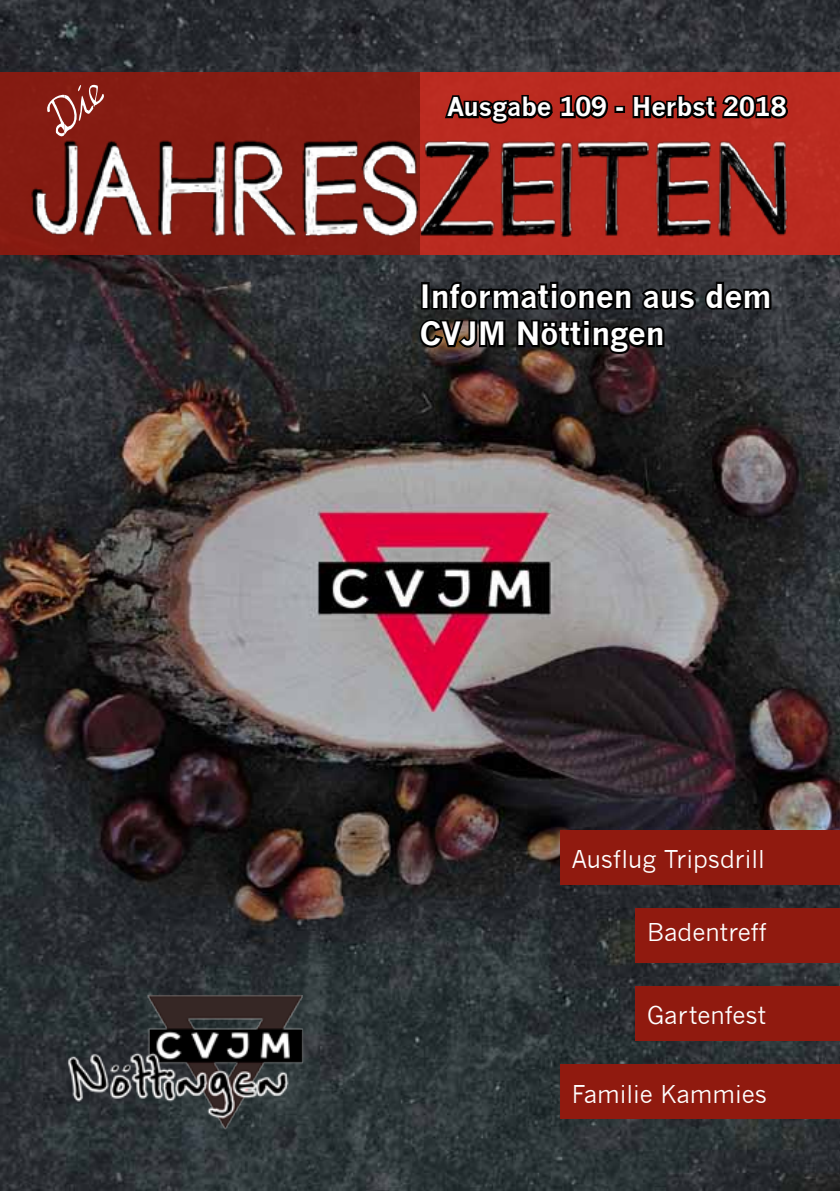
<style>
.page{position:relative;width:840px;height:1191px;background:#fff}
.page>*{position:absolute;margin:0;border:0;box-sizing:border-box;transform-origin:0 0}
.t1{font:700 31.4px/37.6px "News Gothic";color:#fff}
.t2{font:700 25.4px "News Gothic";color:#fff}
.t3{font:24px "News Gothic";color:#fff}
</style>
<div class="page">
<img style="left:0;top:0;width:839px;height:1191px">
<div style="left:420px;top:72px;width:419px;height:183px;background:#bb2a20"></div>
<div style="left:0;top:72px;width:420px;height:182px;background:#861c12"></div>
<svg style="left:44px;top:57px;width:69px;height:53px"></svg>
<svg style="left:447px;top:94px;width:162px;height:16px"></svg>
<div style="left:614px;top:106px;width:10px;height:7px;border:4px solid #000"></div>
<svg style="left:632px;top:94px;width:156px;height:16px"></svg>
<svg style="left:416px;top:280px;width:357px;height:77px;background:#1d1d1e"></svg>
<div style="left:635px;top:986px;width:204px;height:54px;background:#901a0f"></div>
<div style="left:635px;top:908px;width:204px;height:54px;background:#901a0f"></div>
<img style="left:31px;top:110px;width:770px;height:128px">
<div style="left:560px;top:1064px;width:279px;height:55px;background:#901a0f"></div>
<div style="left:560px;top:830px;width:279px;height:54px;background:#901a0f"></div>
<img style="left:39px;top:995px;width:283px;height:156px">
<p class="t2" style="left:447px;top:91px;width:341px">Ausgabe 109 - Herbst 2018</p>
<h1 class="t1" style="left:420px;top:277px;width:353px">Informationen aus dem<br>CVJM Nöttingen</h1>
<p class="t3" style="left:571px;top:845px;width:194px">Ausflug Tripsdrill</p>
<p class="t3" style="left:646px;top:919px;width:121px">Badentreff</p>
<p class="t3" style="left:646px;top:1001px;width:121px">Gartenfest</p>
<p class="t3" style="left:571px;top:1080px;width:197px">Familie Kammies</p>
</div>
